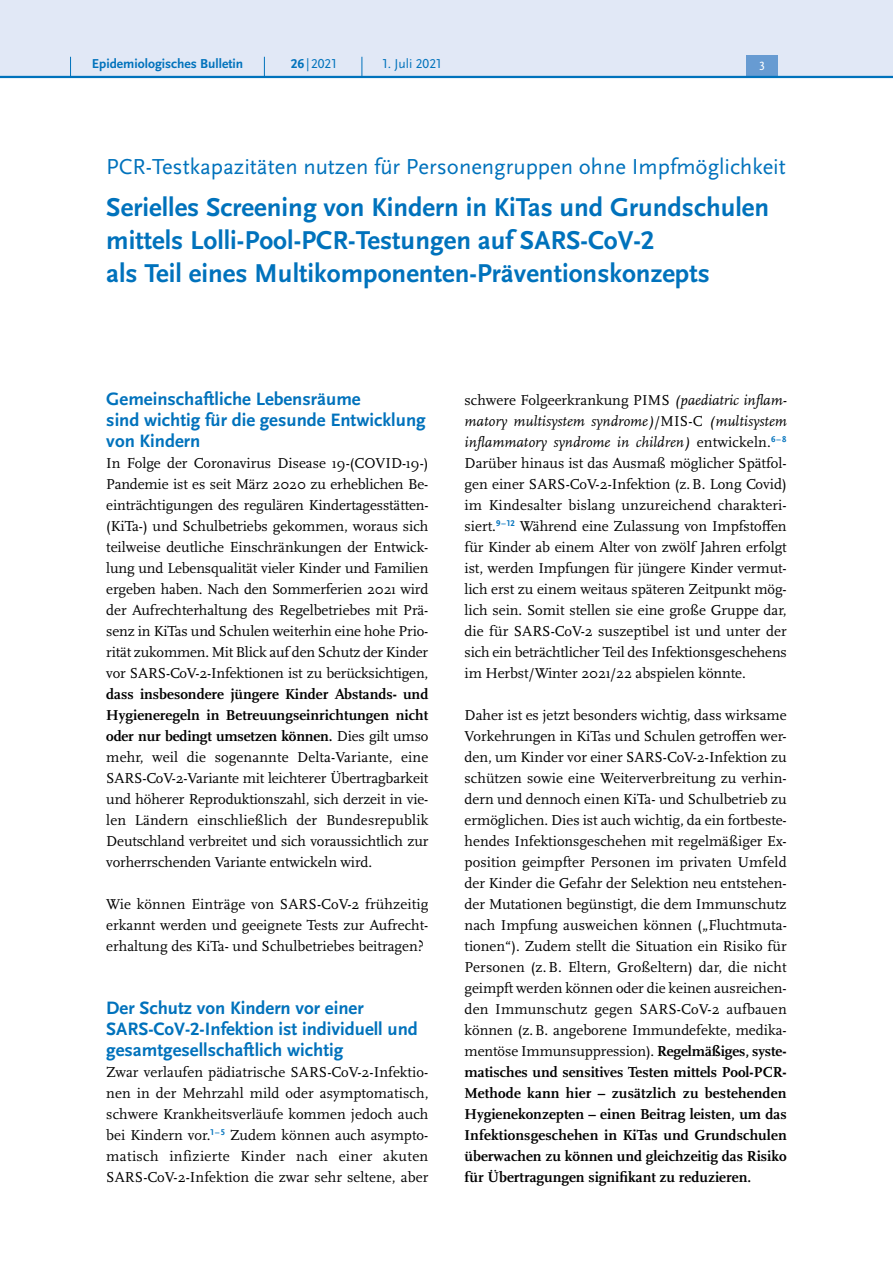
<style>
.page{position:relative;width:893px;height:1263px;background:#fff}
.page>*{position:absolute;margin:0;border:0;box-sizing:border-box;transform-origin:0 0}
.H2{font:700 27px/33px "Scala Sans Pro";color:#0072bc}
.H2-2{font:22.65px "Scala Sans Pro";color:#0072bc}
.t1{font:700 18.75px/21px "Scala Sans Pro";color:#0072bc}
.P_-_Fließtext{font:15px/21px "Scala Pro";letter-spacing:-.005em;color:#000;text-align:justify}
.t2{font:700 13.5px "Scala Sans Pro";color:#0072bc}
.t3{font:13.5px "Scala Sans Pro";color:#0072bc}
.t4{font:12.45px "Scala Sans Pro";color:#fff}
.s1{font-weight:700}
.s2{font-style:italic}
</style>
<div class="page">
<div style="left:0;top:0;width:893px;height:77px;background:#e1e8f6"></div>
<div style="left:746px;top:55px;width:32px;height:21px;background:#679bd2"></div>
<hr style="left:0;top:76px;width:893px;height:2px;background:#0072bc">
<svg style="left:70px;top:57px;width:1px;height:19px"></svg>
<svg style="left:264px;top:57px;width:1px;height:19px"></svg>
<svg style="left:362px;top:57px;width:1px;height:19px"></svg>
<p class="t2" style="left:92px;top:55px;width:153px">Epidemiologisches Bulletin</p>
<p class="t3" style="left:291px;top:55px;width:47px"><span class="s1">26</span> | 2021</p>
<p class="t3" style="left:383px;top:55px;width:60px">1. Juli 2021</p>
<p class="t4" style="left:759px;top:59px;width:7px">3</p>
<h2 class="H2-2" style="left:106px;top:153px;width:681px">PCR-Testkapazitäten nutzen für Personengruppen ohne Impfmöglichkeit</h2>
<h2 class="H2" style="left:106px;top:190px;width:664px">Serielles Screening von Kindern in KiTas und Grundschulen mittels Lolli-Pool-PCR-Testungen auf SARS-CoV-2<br>als Teil eines Multikomponenten-Präventionskonzepts</h2>
<h3 class="t1" style="left:106px;top:388px;width:321px">Gemeinschaftliche Lebensräume<br>sind wichtig für die gesunde Entwicklung von Kindern</h3>
<p class="P_-_Fließtext" style="left:106px;top:452px;width:324px">In Folge der Coronavirus Disease 19-(COVID-19-)<br>Pandemie ist es seit März 2020 zu erheblichen Be&shy;einträchtigungen des regulären Kindertagesstätten-(KiTa-) und Schulbetriebs gekommen, woraus sich teilweise deutliche Einschränkungen der Entwick&shy;lung und Lebensqualität vieler Kinder und Familien ergeben haben. Nach den Sommerferien 2021 wird der Aufrechterhaltung des Regelbetriebes mit Prä&shy;senz in KiTas und Schulen weiterhin eine hohe Prio&shy;rität zukommen. Mit Blick auf den Schutz der Kinder vor SARS-CoV-2-Infektionen ist zu berücksichtigen, <span class="s1">dass insbesondere jüngere Kinder Abstands- und Hygieneregeln in Betreuungseinrichtungen nicht oder nur bedingt umsetzen können.</span> Dies gilt umso mehr, weil die sogenannte Delta-Variante, eine SARS-CoV-2-Variante mit leichterer Übertragbarkeit und höherer Reproduktionszahl, sich derzeit in vie&shy;len Ländern einschließlich der Bundesrepublik Deutschland verbreitet und sich voraussichtlich zur vorherrschenden Variante entwickeln wird.</p>
<p class="P_-_Fließtext" style="left:106px;top:893px;width:323px">Wie können Einträge von SARS-CoV-2 frühzeitig erkannt werden und geeignete Tests zur Aufrecht&shy;erhaltung des KiTa- und Schulbetriebes beitragen?</p>
<h3 class="t1" style="left:106px;top:997px;width:313px">Der Schutz von Kindern vor einer<br>SARS-CoV-2-Infektion ist individuell und gesamtgesellschaftlich wichtig</h3>
<p class="P_-_Fließtext" style="left:106px;top:1061px;width:324px">Zwar verlaufen pädiatrische SARS-CoV-2-Infektio&shy;nen in der Mehrzahl mild oder asymptomatisch, schwere Krankheitsverläufe kommen jedoch auch bei Kindern vor.<sup>1</sup> <sup>–</sup> <sup>5</sup> Zudem können auch asympto&shy;matisch infizierte Kinder nach einer akuten SARS-CoV-2-Infektion die zwar sehr seltene, aber</p>
<p class="P_-_Fließtext" style="left:465px;top:389px;width:324px">schwere Folgeerkrankung PIMS <span class="s2">(paediatric inflam&shy;matory multisystem syndrome)</span>/MIS-C <span class="s2">(multisystem inflammatory syndrome in children)</span> entwickeln.<sup>6</sup> <sup>–</sup> <sup>8<br></sup>Darüber hinaus ist das Ausmaß möglicher Spätfol&shy;gen einer SARS-CoV-2-Infektion (z.B. Long Covid) im Kindesalter bislang unzureichend charakteri&shy;siert.<sup>9</sup> <sup>–</sup> <sup>12</sup> Während eine Zulassung von Impfstoffen für Kinder ab einem Alter von zwölf Jahren erfolgt ist, werden Impfungen für jüngere Kinder vermut&shy;lich erst zu einem weitaus späteren Zeitpunkt mög&shy;lich sein. Somit stellen sie eine große Gruppe dar, die für SARS-CoV-2 suszeptibel ist und unter der sich ein beträchtlicher Teil des Infektionsgeschehens im Herbst/Winter 2021/22 abspielen könnte.</p>
<p class="P_-_Fließtext" style="left:465px;top:704px;width:324px">Daher ist es jetzt besonders wichtig, dass wirksame Vorkehrungen in KiTas und Schulen getroffen wer&shy;den, um Kinder vor einer SARS-CoV-2-Infektion zu schützen sowie eine Weiterverbreitung zu verhin&shy;dern und dennoch einen KiTa- und Schulbetrieb zu ermöglichen. Dies ist auch wichtig, da ein fortbeste&shy;hendes Infektionsgeschehen mit regelmäßiger Ex&shy;position geimpfter Personen im privaten Umfeld der Kinder die Gefahr der Selektion neu entstehen&shy;der Mutationen begünstigt, die dem Immunschutz nach Impfung ausweichen können („Fluchtmuta&shy;tionen“). Zudem stellt die Situation ein Risiko für Personen (z.B. Eltern, Großeltern) dar, die nicht geimpft werden können oder die keinen ausreichen&shy;den Immunschutz gegen SARS-CoV-2 aufbauen können (z.B. angeborene Immundefekte, medika&shy;mentöse Immunsuppression). <span class="s1">Regelmäßiges, syste&shy;matisches und sensitives Testen mittels Pool-PCR-Methode kann hier – zusätzlich zu bestehenden Hygienekonzepten – einen Beitrag leisten, um das Infektionsgeschehen in KiTas und Grundschulen überwachen zu können und gleichzeitig das Risiko für Übertragungen signifikant zu reduzieren.</span></p>
</div>
